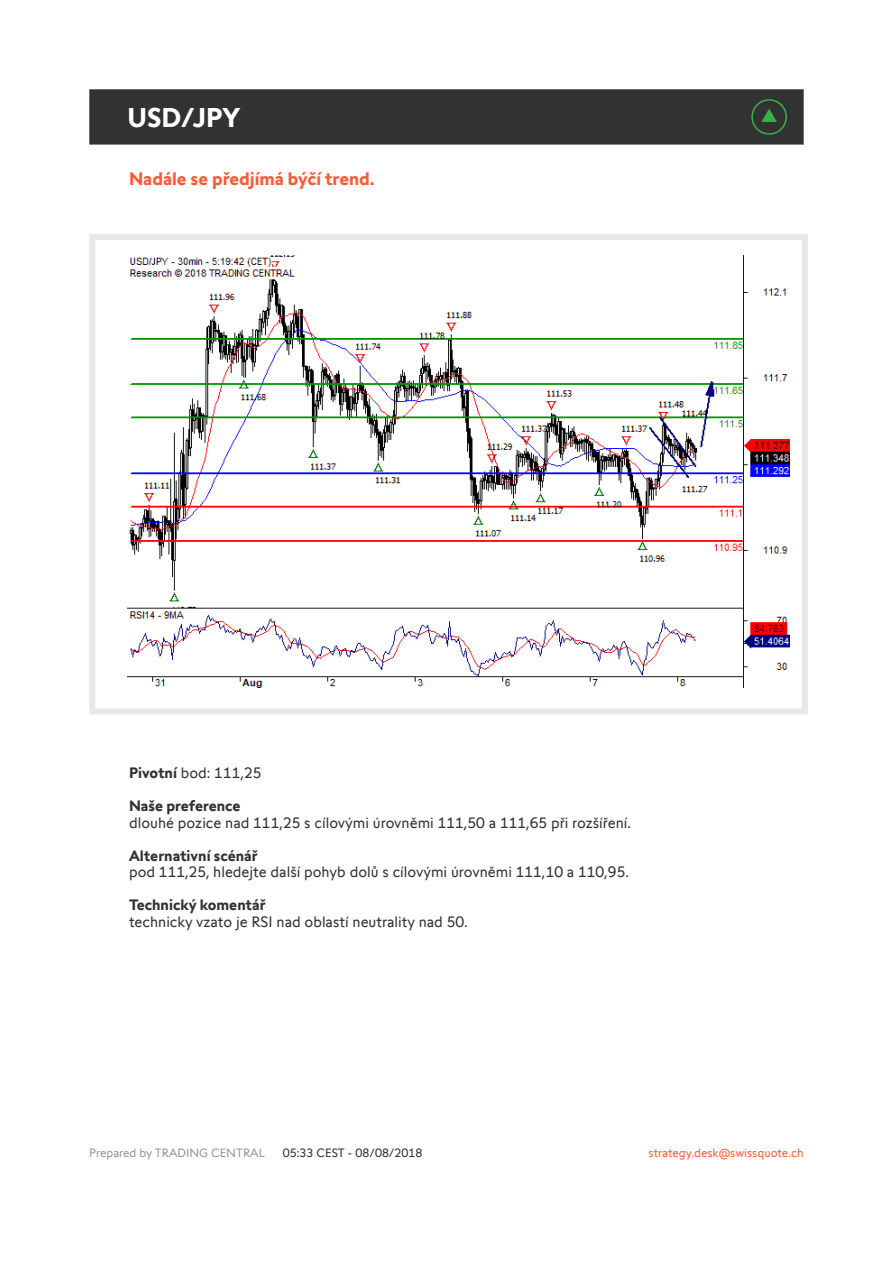
<style>
.page{position:relative;width:893px;height:1263px;background:#fff}
.page>*{position:absolute;margin:0;border:0;box-sizing:border-box;transform-origin:0 0}
.t1{font:700 27px "Swissquote CT";color:#fff}
.t2{font:700 18px "Swissquote CT";color:#fa5b35}
.t3{font:15px "Swissquote CT";color:#323232}
.t4{font:700 15px "Swissquote CT";color:#323232}
.t5{font:12px "Swissquote CT";color:#fa5b35}
.t6{font:12px "Swissquote CT";color:#939598}
.t7{font:12px "Swissquote CT";color:#323232}
.s1{font-weight:700}
</style>
<div class="page">
<div style="left:89px;top:234px;width:719px;height:480px;border:6px solid #e9e8e7"></div>
<div style="left:89px;top:89px;width:715px;height:56px;background:#323232;border:2px solid #323232"></div>
<img style="left:128px;top:255px;width:661px;height:432px">
<svg style="left:751px;top:99px;width:36px;height:36px"></svg>
<h1 class="t1" style="left:128px;top:101px;width:114px">USD/JPY</h1>
<p class="t2" style="left:129px;top:168px;width:247px">Nadále se předjímá býčí trend.</p>
<p class="t3" style="left:129px;top:764px;width:134px"><span class="s1">Pivotní</span> bod: 111,25</p>
<p class="t4" style="left:129px;top:797px;width:113px">Naše preference</p>
<p class="t3" style="left:129px;top:814px;width:503px">dlouhé pozice nad 111,25 s cílovými úrovněmi 111,50 a 111,65 při rozšíření.</p>
<p class="t4" style="left:129px;top:846px;width:130px">Alternativní scénář</p>
<p class="t3" style="left:129px;top:863px;width:501px">pod 111,25, hledejte další pohyb dolů s cílovými úrovněmi 111,10 a 110,95.</p>
<p class="t4" style="left:129px;top:896px;width:138px">Technický komentář</p>
<p class="t3" style="left:129px;top:913px;width:340px">technicky vzato je RSI nad oblastí neutrality nad 50.</p>
<p class="t6" style="left:89px;top:1145px;width:177px">Prepared by TRADING CENTRAL</p>
<p class="t7" style="left:283px;top:1145px;width:141px">05:33 CEST - 08/08/2018</p>
<p class="t5" style="left:649px;top:1145px;width:157px">strategy.desk@swissquote.ch</p>
</div>
